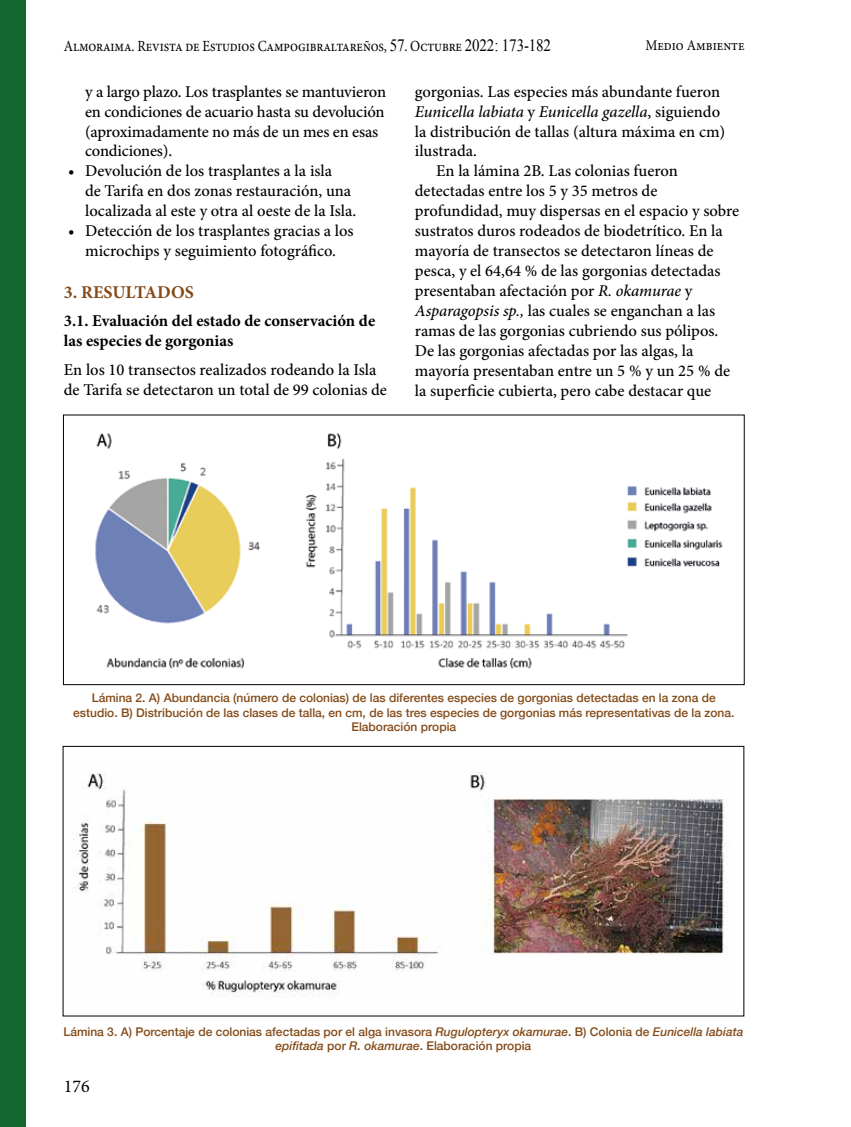
<style>
.page{position:relative;width:851px;height:1127px;background:#fff}
.page>*{position:absolute;margin:0;border:0;box-sizing:border-box;transform-origin:0 0}
.t1{font:700 18px "Minion Pro";color:#844917}
.t2{font:18px "Minion Pro";color:#000}
.t3{font:500 16.5px/20px "Minion Pro";color:#000}
.t4{font:700 16.5px/20px "Minion Pro";color:#000}
.t5{font:italic 500 16.5px "Minion Pro";letter-spacing:-.005em;color:#000}
.t6{font:15.6px "Minion Pro";letter-spacing:-.01em;color:#000;scale:.87 1}
.t7{font:14.85px "Minion Pro";color:#000;scale:.91 1}
.t8{font:500 12px/14.4px "Helvetica Neue";color:#844b18;text-align:center}
.s1{font-family:"Times New Roman";font-size:17.25px}
.s2{font-style:normal}
.s3{font-style:italic}
</style>
<div class="page">
<div style="left:0;top:0;width:26px;height:1127px;background:#13682f"></div>
<img style="left:74px;top:772px;width:652px;height:226px">
<div style="left:63px;top:746px;width:681px;height:270px;border:1px solid #000"></div>
<img style="left:95px;top:433px;width:628px;height:236px">
<div style="left:63px;top:415px;width:681px;height:270px;border:1px solid #000"></div>
<p class="t6" style="left:64px;top:35px;width:561px">Almoraima. Revista de Estudios Campogibraltareños, <span class="s1">57</span>. Octubre <span class="s1">2022: 173-182</span></p>
<p class="t7" style="left:645px;top:36px;width:110px">Medio Ambiente</p>
<p class="t3" style="left:85px;top:81px;width:302px">y a largo plazo. Los trasplantes se mantuvieron en condiciones de acuario hasta su devolución (aproximadamente no más de un mes en esas condiciones).</p>
<p class="t3" style="left:85px;top:161px;width:273px;text-indent:-17px">• Devolución de los trasplantes a la isla<br>de Tarifa en dos zonas restauración, una localizada al este y otra al oeste de la Isla.</p>
<p class="t3" style="left:68px;top:221px;width:287px;text-align:center">• Detección de los trasplantes gracias a los microchips y seguimiento fotográfico.</p>
<p class="t1" style="left:64px;top:279px;width:132px">3. RESULTADOS</p>
<p class="t4" style="left:64px;top:311px;width:313px">3.1. Evaluación del estado de conservación de las especies de gorgonias</p>
<p class="t3" style="left:64px;top:359px;width:324px">En los 10 transectos realizados rodeando la Isla de Tarifa se detectaron un total de 99 colonias de</p>
<p class="t3" style="left:415px;top:81px;width:307px">gorgonias. Las especies más abundante fueron</p>
<p class="t5" style="left:415px;top:100px;width:307px">Eunicella labiata <span class="s2">y</span> Eunicella gazella<span class="s2">, siguiendo</span></p>
<p class="t3" style="left:415px;top:121px;width:312px">la distribución de tallas (altura máxima en cm)</p>
<p class="t3" style="left:415px;top:141px;width:64px">ilustrada.</p>
<p class="t3" style="left:436px;top:161px;width:243px">En la lámina 2B. Las colonias fueron</p>
<p class="t3" style="left:415px;top:181px;width:244px">detectadas entre los 5 y 35 metros de</p>
<p class="t3" style="left:415px;top:201px;width:326px">profundidad, muy dispersas en el espacio y sobre</p>
<p class="t3" style="left:415px;top:221px;width:309px">sustratos duros rodeados de biodetrítico. En la</p>
<p class="t3" style="left:415px;top:241px;width:300px">mayoría de transectos se detectaron líneas de</p>
<p class="t3" style="left:415px;top:261px;width:307px">pesca, y el 64,64 % de las gorgonias detectadas</p>
<p class="t3" style="left:415px;top:281px;width:279px">presentaban afectación por <span class="s3">R. okamurae</span> y</p>
<p class="t3" style="left:415px;top:301px;width:302px"><span class="s3">Asparagopsis sp.,</span> las cuales se enganchan a las</p>
<p class="t3" style="left:415px;top:321px;width:305px">ramas de las gorgonias cubriendo sus pólipos.</p>
<p class="t3" style="left:415px;top:341px;width:280px">De las gorgonias afectadas por las algas, la</p>
<p class="t3" style="left:415px;top:361px;width:317px">mayoría presentaban entre un 5 % y un 25 % de</p>
<p class="t3" style="left:415px;top:381px;width:298px">la superficie cubierta, pero cabe destacar que</p>
<p class="t8" style="left:73px;top:690px;width:662px">Lámina 2. A) Abundancia (número de colonias) de las diferentes especies de gorgonias detectadas en la zona de estudio. B) Distribución de las clases de talla, en cm, de las tres especies de gorgonias más representativas de la zona.<br>Elaboración propia</p>
<p class="t8" style="left:63px;top:1023px;width:681px">Lámina 3. A) Porcentaje de colonias afectadas por el alga invasora <span class="s3">Rugulopteryx okamurae</span>. B) Colonia de <span class="s3">Eunicella labiata epifitada</span> por <span class="s3">R. okamurae</span>. Elaboración propia</p>
<p class="t2" style="left:64px;top:1074px;width:27px">176</p>
</div>
